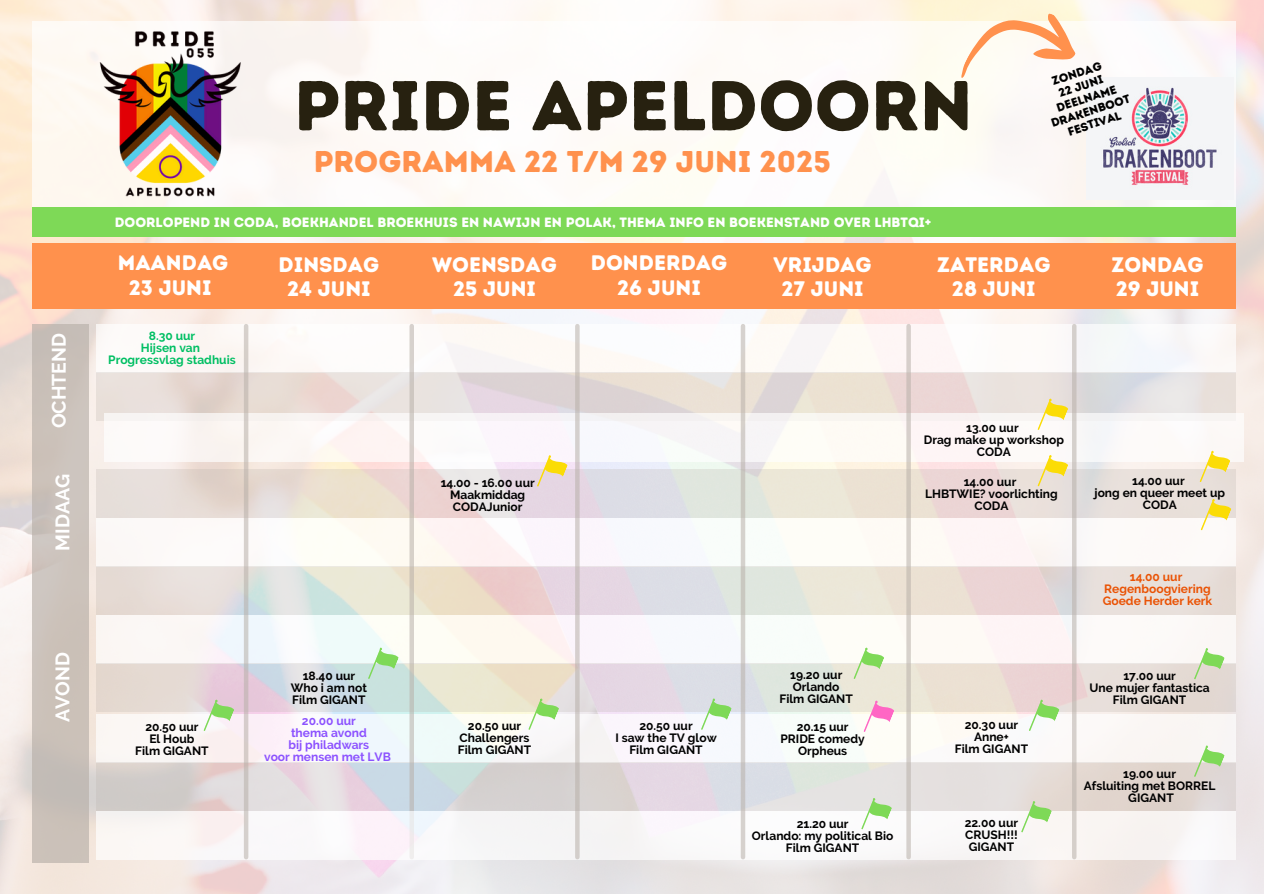
<style>
.page{position:relative;width:1264px;height:894px;background:#fff}
.page>*{position:absolute;margin:0;border:0;box-sizing:border-box;transform-origin:0 0}
.t1{font:70.35px "Intro Rust Base";color:#272110}
.t2{font:30px "Intro Rust Base";color:#ff914d}
.t3{font:21px/24.8px "Intro Rust Base";color:#fff;text-align:center}
.t4{font:700 19.5px "Raleway";color:#fff}
.t5{font:13.5px "Intro Rust Base";color:#fff}
.t6{font:700 12px "Raleway";color:#000}
.t7{font:700 12px "Raleway";color:#8c52ff}
.t8{font:700 12px "Raleway";color:#ea5305}
.t9{font:700 12px "Raleway";color:#00bf63}
.t10{font:11.7px/13.2px "Intro Rust Base";color:#000;text-align:center}
</style>
<div class="page">
<img style="left:0;top:0;width:1263px;height:893px">
<div style="left:32px;top:243px;width:1204px;height:65px;background:#ff914d"></div>
<div style="left:32px;top:21px;width:1204px;height:199px;background:#fff"></div>
<svg style="left:958px;top:0;width:128px;height:118px"></svg>
<div style="left:96px;top:324px;width:1139px;height:48px;background:#fff"></div>
<div style="left:32px;top:324px;width:57px;height:538px;background:#cbc1b9"></div>
<svg style="left:96px;top:372px;width:1139px;height:49px;background:#e6dcd8"></svg>
<div style="left:104px;top:413px;width:1139px;height:48px;background:#fcf7f7"></div>
<svg style="left:96px;top:469px;width:1139px;height:49px;background:#e7ddd8"></svg>
<div style="left:96px;top:518px;width:1139px;height:48px;background:#fdfaf8"></div>
<svg style="left:96px;top:566px;width:1139px;height:49px;background:#e5ded8"></svg>
<div style="left:96px;top:615px;width:1139px;height:48px;background:linear-gradient(to right,#f8f9f8,#fdf9f7)"></div>
<svg style="left:96px;top:663px;width:1139px;height:48px;background:#e3ddd9"></svg>
<div style="left:96px;top:714px;width:1139px;height:48px;background:#faf8f9"></div>
<svg style="left:96px;top:762px;width:1139px;height:49px;background:#ddd8d9"></svg>
<svg style="left:409px;top:326px;width:5px;height:485px;background:#d2cec8"></svg>
<div style="left:96px;top:811px;width:1139px;height:48px;background:#faf7f8"></div>
<svg style="left:244px;top:361px;width:4px;height:495px;background:#cfc8c4"></svg>
<svg style="left:575px;top:326px;width:4px;height:530px;background:#d0c9c7"></svg>
<svg style="left:740px;top:326px;width:5px;height:530px;background:#d3d1cd"></svg>
<svg style="left:906px;top:326px;width:4px;height:530px;background:#d6cec8"></svg>
<svg style="left:1071px;top:326px;width:5px;height:530px;background:#d6cfcc"></svg>
<div style="left:32px;top:207px;width:1204px;height:30px;background:#7ed957"></div>
<img style="left:29px;top:0;width:300px;height:361px">
<img style="left:1086px;top:77px;width:147px;height:122px">
<svg style="left:1036px;top:397px;width:33px;height:33px"></svg>
<svg style="left:1036px;top:455px;width:33px;height:38px"></svg>
<svg style="left:536px;top:455px;width:33px;height:39px"></svg>
<svg style="left:1198px;top:450px;width:33px;height:39px"></svg>
<svg style="left:1200px;top:497px;width:32px;height:34px"></svg>
<svg style="left:1193px;top:646px;width:32px;height:40px"></svg>
<svg style="left:1028px;top:698px;width:32px;height:33px"></svg>
<svg style="left:853px;top:646px;width:32px;height:40px"></svg>
<svg style="left:700px;top:697px;width:33px;height:33px"></svg>
<svg style="left:528px;top:697px;width:32px;height:33px"></svg>
<svg style="left:367px;top:646px;width:33px;height:40px"></svg>
<svg style="left:203px;top:698px;width:33px;height:33px"></svg>
<svg style="left:1193px;top:745px;width:32px;height:39px"></svg>
<svg style="left:863px;top:699px;width:32px;height:33px"></svg>
<svg style="left:860px;top:796px;width:33px;height:34px"></svg>
<svg style="left:1020px;top:799px;width:33px;height:34px"></svg>
<p class="t4" style="left:48px;top:428px;width:97px;rotate:-90deg">OCHTEND</p>
<p class="t4" style="left:51px;top:550px;width:78px;rotate:-90deg">MIDAAG</p>
<p class="t4" style="left:51px;top:721px;width:71px;rotate:-90deg">AVOND</p>
<p class="t1" style="left:294px;top:63px;width:680px">PRIDE APELDOORN</p>
<p class="t2" style="left:314px;top:144px;width:519px">PROGRAMMA 22 T/M 29 JUNI 2025</p>
<p class="t5" style="left:115px;top:214px;width:818px">DOORLOPEND IN CODA, BOEKHANDEL BROEKHUIS EN NAWIJN EN POLAK, THEMA INFO EN BOEKENSTAND OVER LHBTQI+</p>
<p class="t10" style="left:1037px;top:79px;width:84px;rotate:-18deg">ZONDAG<br>22 JUNI<br>DEELNAME<br>DRAKENBOOT</p>
<p class="t10" style="left:1066px;top:126px;width:57px;rotate:-18deg">FESTIVAL</p>
<p class="t3" style="left:118px;top:250px;width:112px">MAANDAG<br>23 JUNI</p>
<h6 class="t9" style="left:149px;top:329px;width:48px">8.30 uur</h6>
<h1 class="t9" style="left:141px;top:341px;width:61px">Hijsen van</h1>
<p class="t9" style="left:108px;top:353px;width:129px">Progressvlag stadhuis</p>
<p class="t3" style="left:278px;top:252px;width:102px">DINSDAG<br>24 JUNI</p>
<h5 class="t6" style="left:145px;top:719px;width:55px">20.50 uur</h5>
<p class="t6" style="left:149px;top:731px;width:47px">El Houb</p>
<h4 class="t6" style="left:135px;top:743px;width:75px">Film GIGANT</h4>
<p class="t6" style="left:303px;top:668px;width:54px">18.40 uur</p>
<p class="t6" style="left:291px;top:680px;width:78px">Who i am not</p>
<p class="t6" style="left:292px;top:692px;width:75px">Film GIGANT</p>
<p class="t7" style="left:302px;top:713px;width:55px">20.00 uur</p>
<p class="t7" style="left:291px;top:725px;width:77px">thema avond</p>
<p class="t7" style="left:288px;top:737px;width:82px">bij philadwars</p>
<p class="t7" style="left:264px;top:749px;width:128px">voor mensen met LVB</p>
<p class="t3" style="left:432px;top:252px;width:126px">WOENSDAG<br>25 JUNI</p>
<p class="t3" style="left:591px;top:250px;width:138px">DONDERDAG<br>26 JUNI</p>
<p class="t3" style="left:773px;top:252px;width:99px">VRIJDAG<br>27 JUNI</p>
<p class="t3" style="left:937px;top:252px;width:115px">ZATERDAG<br>28 JUNI</p>
<p class="t3" style="left:1111px;top:252px;width:94px;text-align:left">ZONDAG<br>29 JUNI</p>
<p class="t6" style="left:440px;top:475px;width:96px">14.00 - 16.00 uur</p>
<p class="t6" style="left:450px;top:487px;width:77px">Maakmiddag</p>
<p class="t6" style="left:453px;top:499px;width:71px">CODAJunior</p>
<p class="t6" style="left:468px;top:719px;width:55px">20.50 uur</p>
<p class="t6" style="left:459px;top:731px;width:71px">Challengers</p>
<p class="t6" style="left:458px;top:743px;width:75px">Film GIGANT</p>
<h4 class="t6" style="left:639px;top:719px;width:55px">20.50 uur</h4>
<h4 class="t6" style="left:615px;top:731px;width:103px">I saw the TV glow</h4>
<h4 class="t6" style="left:629px;top:743px;width:75px">Film GIGANT</h4>
<p class="t6" style="left:966px;top:420px;width:54px">13.00 uur</p>
<p class="t6" style="left:923px;top:432px;width:142px">Drag make up workshop</p>
<p class="t6" style="left:976px;top:444px;width:35px">CODA</p>
<p class="t6" style="left:963px;top:474px;width:54px">14.00 uur</p>
<p class="t6" style="left:925px;top:486px;width:134px">LHBTWIE? voorlichting</p>
<p class="t6" style="left:974px;top:498px;width:35px">CODA</p>
<p class="t6" style="left:1132px;top:473px;width:54px">14.00 uur</p>
<p class="t6" style="left:1094px;top:485px;width:132px">jong en queer meet up</p>
<p class="t6" style="left:1142px;top:497px;width:35px">CODA</p>
<p class="t8" style="left:1129px;top:569px;width:54px">14.00 uur</p>
<p class="t8" style="left:1104px;top:581px;width:108px">Regenboogviering</p>
<p class="t8" style="left:1102px;top:593px;width:111px">Goede Herder kerk</p>
<p class="t6" style="left:790px;top:667px;width:54px">19.20 uur</p>
<p class="t6" style="left:792px;top:679px;width:48px">Orlando</p>
<p class="t6" style="left:779px;top:691px;width:75px">Film GIGANT</p>
<h3 class="t6" style="left:1123px;top:668px;width:54px">17.00 uur</h3>
<p class="t6" style="left:1089px;top:680px;width:122px">Une mujer fantastica</p>
<p class="t6" style="left:1112px;top:692px;width:75px">Film GIGANT</p>
<p class="t6" style="left:796px;top:719px;width:53px">20.15 uur</p>
<p class="t6" style="left:780px;top:731px;width:86px">PRIDE comedy</p>
<p class="t6" style="left:798px;top:743px;width:51px">Orpheus</p>
<h4 class="t6" style="left:964px;top:717px;width:55px">20.30 uur</h4>
<h4 class="t6" style="left:974px;top:729px;width:36px">Anne+</h4>
<h4 class="t6" style="left:954px;top:741px;width:75px">Film GIGANT</h4>
<p class="t6" style="left:1123px;top:766px;width:54px">19.00 uur</p>
<h3 class="t6" style="left:1083px;top:778px;width:133px">Afsluiting met BORREL</h3>
<h3 class="t6" style="left:1128px;top:790px;width:47px">GIGANT</h3>
<p class="t6" style="left:796px;top:816px;width:53px">21.20 uur</p>
<p class="t6" style="left:752px;top:828px;width:143px">Orlando: my political Bio</p>
<p class="t6" style="left:786px;top:840px;width:75px">Film GIGANT</p>
<p class="t6" style="left:964px;top:815px;width:55px">22.00 uur</p>
<p class="t6" style="left:965px;top:827px;width:54px">CRUSH!!!</p>
<p class="t6" style="left:968px;top:839px;width:47px">GIGANT</p>
</div>
